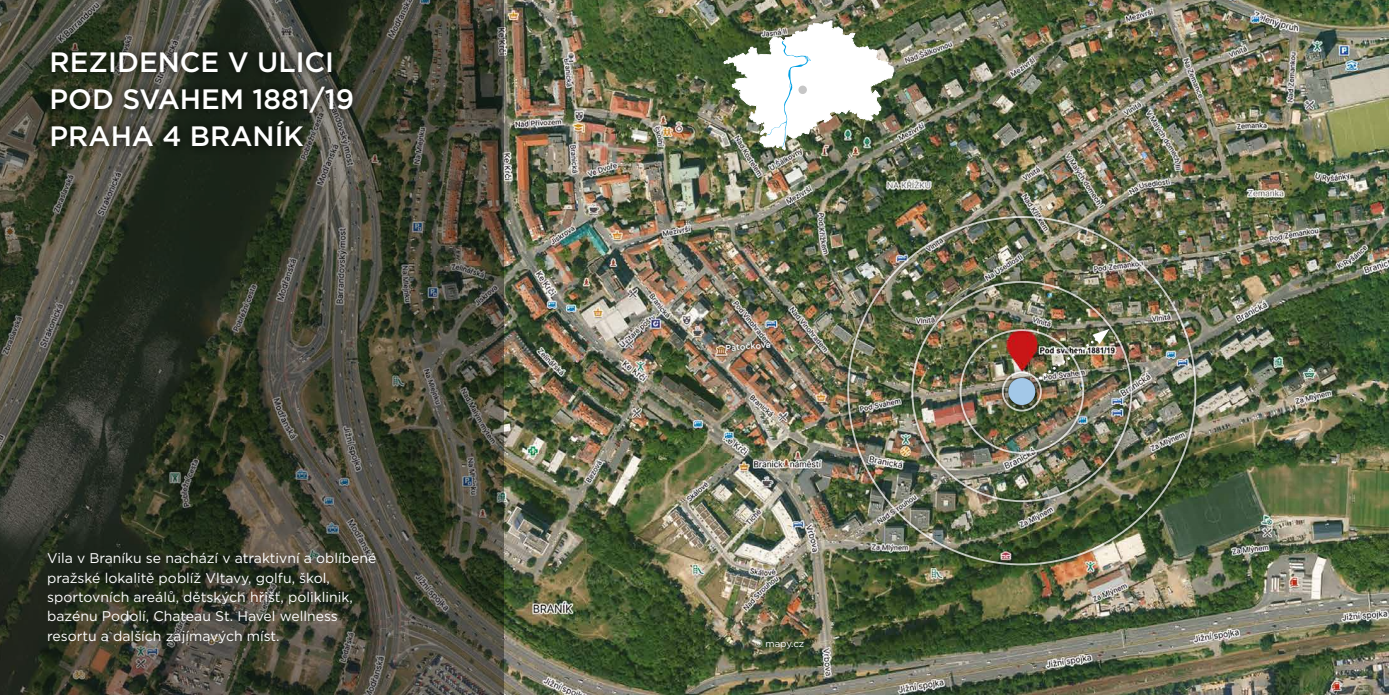
<style>
.page{position:relative;width:1389px;height:695px;background:#fff}
.page>*{position:absolute;margin:0;border:0;box-sizing:border-box;transform-origin:0 0}
.t1{font:500 28px/36.8px "Gotham";color:#fff}
.t2{font:14px/19.2px "Gotham";color:#fff}
.t3{font:9.62px "Gotham";color:#fff}
.t4{font:500 8.49px "Gotham";color:#fff}
</style>
<div class="page">
<img style="left:504px;top:0;width:885px;height:694px">
<div style="left:843px;top:212px;width:358px;height:357px;background:#000;opacity:.9"></div>
<img style="left:1040px;top:329px;width:70px;height:50px">
<img style="left:721px;top:18px;width:175px;height:135px">
<div style="left:798px;top:86px;width:9px;height:8px;background:#c6c6c6;border-radius:50%"></div>
<div style="left:1004px;top:374px;width:35px;height:35px;background:#000;opacity:.9"></div>
<div style="left:1008px;top:378px;width:27px;height:27px;background:#a3c8e8;border-radius:50%"></div>
<svg style="left:0;top:0;width:504px;height:694px;background:#3c3f32"></svg>
<div style="left:723px;top:340px;width:50px;height:13px;background:#000;opacity:.85"></div>
<div style="left:41px;top:42px;width:322px;height:114px;background:#000;opacity:.75"></div>
<h1 class="t1" style="left:50px;top:43px;width:306px">REZIDENCE V ULICI<br>POD SVAHEM 1881/19<br>PRAHA 4 BRANÍK</h1>
<p class="t2" style="left:47px;top:548px;width:331px">Vila v Braníku se nachází v atraktivní a oblíbené pražské lokalitě poblíž Vltavy, golfu, škol, sportovních areálů, dětských hřišť, poliklinik, bazénu Podolí, Chateau St. Havel wellness resortu a dalších zajímavých míst.</p>
<p class="t4" style="left:725px;top:342px;width:47px;rotate:-5deg">Patočkova</p>
<p class="t3" style="left:755px;top:637px;width:51px">© mapy.cz</p>
</div>
